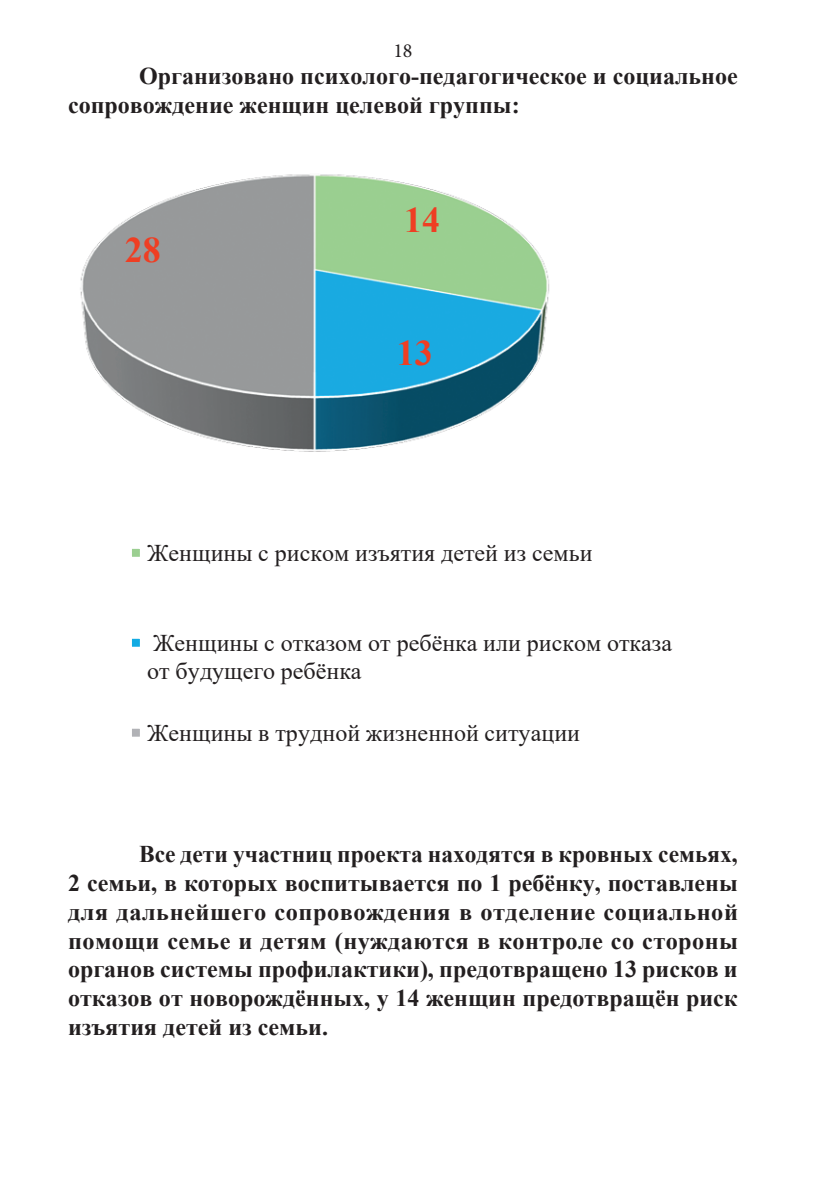
<style>
.page{position:relative;width:840px;height:1191px;background:#fff}
.page>*{position:absolute;margin:0;border:0;box-sizing:border-box;transform-origin:0 0}
.t1{font:700 36px "Times New Roman";color:#ef3e23}
.t2{font:700 24px/28.8px "Times New Roman";color:#231f20}
.t3{font:24px/27.6px "Times New Roman";color:#231f20}
.t4{font:20px "Minion Pro";color:#231f20}
</style>
<div class="page">
<img style="left:80px;top:174px;width:470px;height:278px">
<div style="left:130px;top:547px;width:12px;height:12px;background:#9bcf91"></div>
<div style="left:128px;top:545px;width:16px;height:16px;border:4px solid #fff"></div>
<div style="left:130px;top:637px;width:12px;height:12px;background:#12abe3"></div>
<div style="left:128px;top:635px;width:16px;height:16px;border:4px solid #fff"></div>
<div style="left:130px;top:726px;width:12px;height:12px;background:#b1b2b6"></div>
<div style="left:128px;top:724px;width:16px;height:16px;border:4px solid #fff"></div>
<p class="t4" style="left:393px;top:37px;width:21px">18</p>
<p class="t2" style="left:68px;top:61px;width:670px;text-indent:71px">Организовано психолого-педагогическое и социальное сопровождение женщин целевой группы:</p>
<h1 class="t1" style="left:125px;top:223px;width:37px">28</h1>
<h1 class="t1" style="left:404px;top:193px;width:37px">14</h1>
<h1 class="t1" style="left:396px;top:327px;width:37px">13</h1>
<p class="t3" style="left:147px;top:538px;width:447px">Женщины с риском изъятия детей из семьи</p>
<p class="t3" style="left:147px;top:628px;width:526px">Женщины с отказом от ребёнка или риском отказа от будущего ребёнка</p>
<p class="t3" style="left:147px;top:718px;width:434px">Женщины в трудной жизненной ситуации</p>
<p class="t2" style="left:68px;top:839px;width:671px;text-align:justify;text-indent:71px">Все дети участниц проекта находятся в кровных семьях, 2 семьи, в которых воспитывается по 1 ребёнку, поставлены для дальнейшего сопровождения в отделение социальной помощи семье и детям (нуждаются в контроле со стороны органов системы профилактики), предотвращено 13 рисков и отказов от новорождённых, у 14 женщин предотвращён риск изъятия детей из семьи.</p>
</div>
